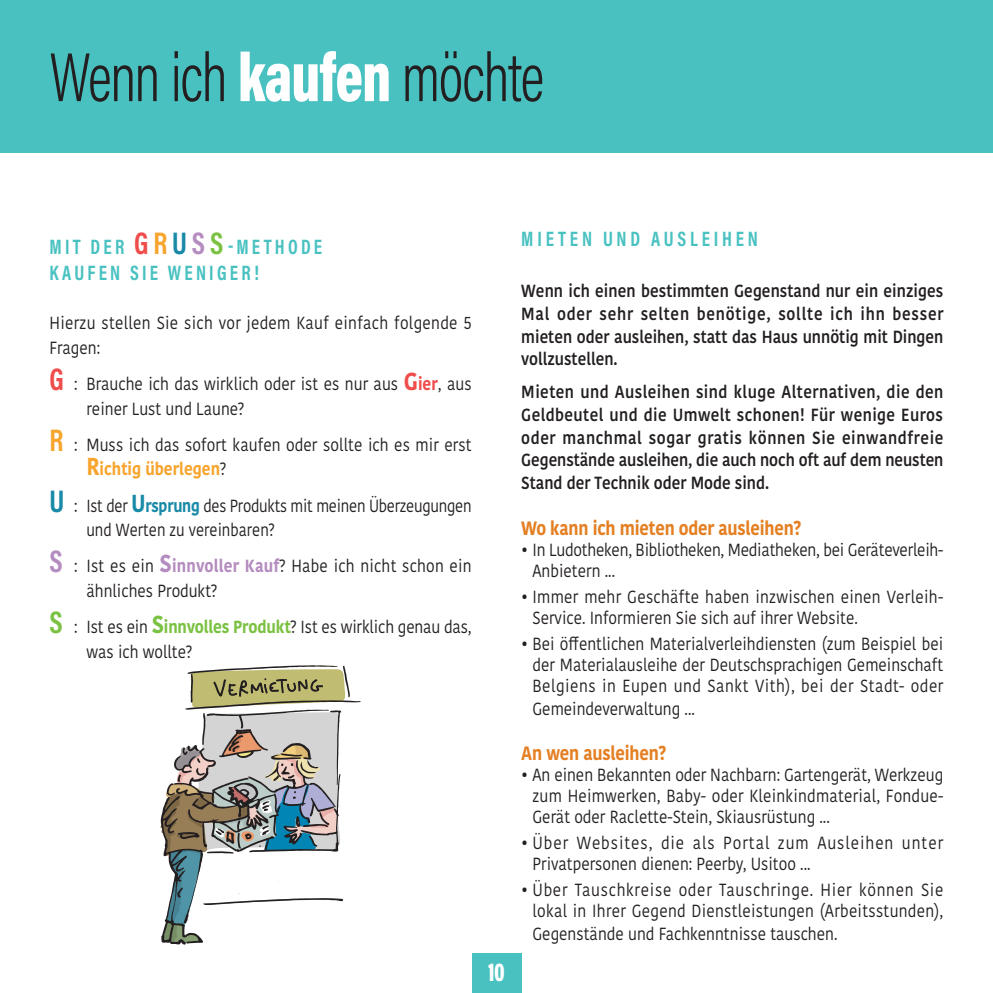
<style>
.page{position:relative;width:993px;height:993px;background:#fff}
.page>*{position:absolute;margin:0;border:0;box-sizing:border-box;transform-origin:0 0}
.t1{font:300 70px "Acumin Pro Cond";letter-spacing:-.025em;color:#231f20;scale:.86 1}
.Chapeau{font:900 26.25px "Acumin Pro Cond";color:#fff;scale:.86 1}
.Texte_continu{font:700 21px/26.2px "Acumin Pro Cond";letter-spacing:.17em;color:#49c1c1;scale:.9 1}
.Texte_continu-2{font:700 21px "Acumin Pro Cond";letter-spacing:.2em;color:#49c1c1;scale:.9 1}
.Texte_continu-3{font:700 19.25px "Kohinoor Bangla";letter-spacing:-.01em;color:#e48023;scale:.86 1}
.Liste{font:17.5px/21px "Kohinoor Bangla";color:#231f20;scale:.88 1}
.Texte_continu-4{font:600 17.5px/22.8px "Kohinoor Bangla";color:#231f20;text-align:justify;scale:.88 1}
.Texte_continu-5{font:17.5px/24.5px "Kohinoor Bangla";color:#231f20;scale:.88 1}
.Liste-2{font:17.5px/21px "Kohinoor Bangla";letter-spacing:.06em;color:#231f20;scale:.88 1}
.Texte_continu-6{font:17.5px/24.5px "Kohinoor Bangla";letter-spacing:.02em;color:#231f20;scale:.88 1}
.s1{font-weight:900;color:#fff}
.s2{font-size:31.5px;color:#ef4d4b}
.s3{font-size:31.5px;color:#f7a52e}
.s4{font-size:31.5px;color:#198aa7}
.s5{font-size:31.5px;color:#b48cbf}
.s6{font-size:31.5px;color:#7bc142}
.s7{font-family:"Acumin Pro Cond";font-weight:700;font-size:31.5px;color:#ef4d4b}
.s8{font-weight:700;font-size:24.5px;color:#ef4d4b}
.s9{font-weight:700;color:#ef4d4b}
.s10{font-family:"Acumin Pro Cond";font-weight:700;font-size:31.5px;color:#f7a52e}
.s11{font-weight:700;font-size:24.5px;color:#f7a52e}
.s12{font-weight:700;color:#f7a52e}
.s13{font-family:"Acumin Pro Cond";font-weight:700;font-size:31.5px;color:#198aa7}
.s14{font-weight:700;font-size:24.5px;color:#198aa7}
.s15{font-weight:700;color:#198aa7}
.s16{font-family:"Acumin Pro Cond";font-weight:700;font-size:31.5px;color:#b48cbf}
.s17{font-weight:700;font-size:24.5px;color:#b48cbf}
.s18{font-weight:700;color:#b48cbf}
.s19{font-family:"Acumin Pro Cond";font-weight:700;font-size:31.5px;color:#7bc142}
.s20{font-weight:700;font-size:24.5px;color:#7bc142}
.s21{font-weight:700;color:#7bc142}
</style>
<div class="page">
<div style="left:471px;top:952px;width:50px;height:40px;background:#49c1c1"></div>
<div style="left:0;top:0;width:992px;height:153px;background:#49c1c1"></div>
<svg style="left:160px;top:665px;width:200px;height:280px"></svg>
<p class="t1" style="left:50px;top:32px;width:576px">Wenn ich <span class="s1">kaufen</span> möchte</p>
<p class="Texte_continu" style="left:50px;top:233px;width:304px">MIT DER <span class="s2">G</span><span class="s3">R</span><span class="s4">U</span><span class="s5">S</span><span class="s6">S</span>-METHODE<br>KAUFEN SIE WENIGER!</p>
<p class="Texte_continu-6" style="left:50px;top:310px;width:481px">Hierzu stellen Sie sich vor jedem Kauf einfach folgende 5<br>Fragen:</p>
<p class="Texte_continu-5" style="left:86px;top:371px;width:439px;text-indent:-37px"><span class="s7">G</span> : Brauche ich das wirklich oder ist es nur aus <span class="s8">G</span><span class="s9">ier</span>, aus reiner Lust und Laune?</p>
<p class="Texte_continu-5" style="left:86px;top:432px;width:439px;text-indent:-37px"><span class="s10">R</span> : Muss ich das sofort kaufen oder sollte ich es mir erst<br><span class="s11">R</span><span class="s12">ichtig überlegen</span>?</p>
<p class="Texte_continu-5" style="left:86px;top:492px;width:439px;text-indent:-37px"><span class="s13">U</span> : Ist der <span class="s14">U</span><span class="s15">rsprung</span> des Produkts mit meinen Überzeugungen und Werten zu vereinbaren?</p>
<p class="Texte_continu-5" style="left:86px;top:553px;width:439px;text-indent:-37px"><span class="s16">S</span> : Ist es ein <span class="s17">S</span><span class="s18">innvoller Kauf</span>? Habe ich nicht schon ein ähnliches Produkt?</p>
<p class="Texte_continu-5" style="left:86px;top:614px;width:439px;text-indent:-37px"><span class="s19">S</span> : Ist es ein <span class="s20">S</span><span class="s21">innvolles Produkt</span>? Ist es wirklich genau das, was ich wollte?</p>
<p class="Chapeau" style="left:488px;top:954px;width:21px">10</p>
<p class="Texte_continu-2" style="left:521px;top:225px;width:264px">MIETEN UND AUSLEIHEN</p>
<p class="Texte_continu-4" style="left:521px;top:279px;width:481px">Wenn ich einen bestimmten Gegenstand nur ein einziges Mal oder sehr selten benötige, sollte ich ihn besser mieten oder ausleihen, statt das Haus unnötig mit Dingen vollzustellen.</p>
<p class="Texte_continu-4" style="left:521px;top:380px;width:481px">Mieten und Ausleihen sind kluge Alternativen, die den Geldbeutel und die Umwelt schonen! Für wenige Euros oder manchmal sogar gratis können Sie einwandfreie Gegenstände ausleihen, die auch noch oft auf dem neusten Stand der Technik oder Mode sind.</p>
<p class="Texte_continu-3" style="left:521px;top:511px;width:327px">Wo kann ich mieten oder ausleihen?</p>
<p class="Liste" style="left:532px;top:538px;width:468px;text-indent:-11px">• In Ludotheken, Bibliotheken, Mediatheken, bei Geräteverleih-<br>Anbietern ...</p>
<p class="Liste" style="left:532px;top:585px;width:468px;text-indent:-11px">• Immer mehr Geschäfte haben inzwischen einen Verleih-<br>Service. Informieren Sie sich auf ihrer Website.</p>
<p class="Liste" style="left:532px;top:632px;width:468px;text-align:justify;text-indent:-11px">• Bei öffentlichen Materialverleihdiensten (zum Beispiel bei der Materialausleihe der Deutschsprachigen Gemeinschaft Belgiens in Eupen und Sankt Vith), bei der Stadt- oder</p>
<p class="Liste" style="left:532px;top:697px;width:186px">Gemeindeverwaltung ...</p>
<p class="Texte_continu-3" style="left:521px;top:736px;width:170px">An wen ausleihen?</p>
<p class="Liste" style="left:532px;top:763px;width:468px;text-align:justify;text-indent:-11px">• An einen Bekannten oder Nachbarn: Gartengerät, Werkzeug zum Heimwerken, Baby- oder Kleinkindmaterial, Fondue-Gerät oder Raclette-Stein, Skiausrüstung ...</p>
<p class="Liste-2" style="left:532px;top:831px;width:468px;text-indent:-11px">• Über Websites, die als Portal zum Ausleihen unter<br>Privatpersonen dienen: Peerby, Usitoo ...</p>
<p class="Liste" style="left:521px;top:878px;width:481px;text-align:right">• Über Tauschkreise oder Tauschringe. Hier können Sie lokal in Ihrer Gegend Dienstleistungen (Arbeitsstunden),</p>
<p class="Liste" style="left:532px;top:922px;width:348px">Gegenstände und Fachkenntnisse tauschen.</p>
</div>
